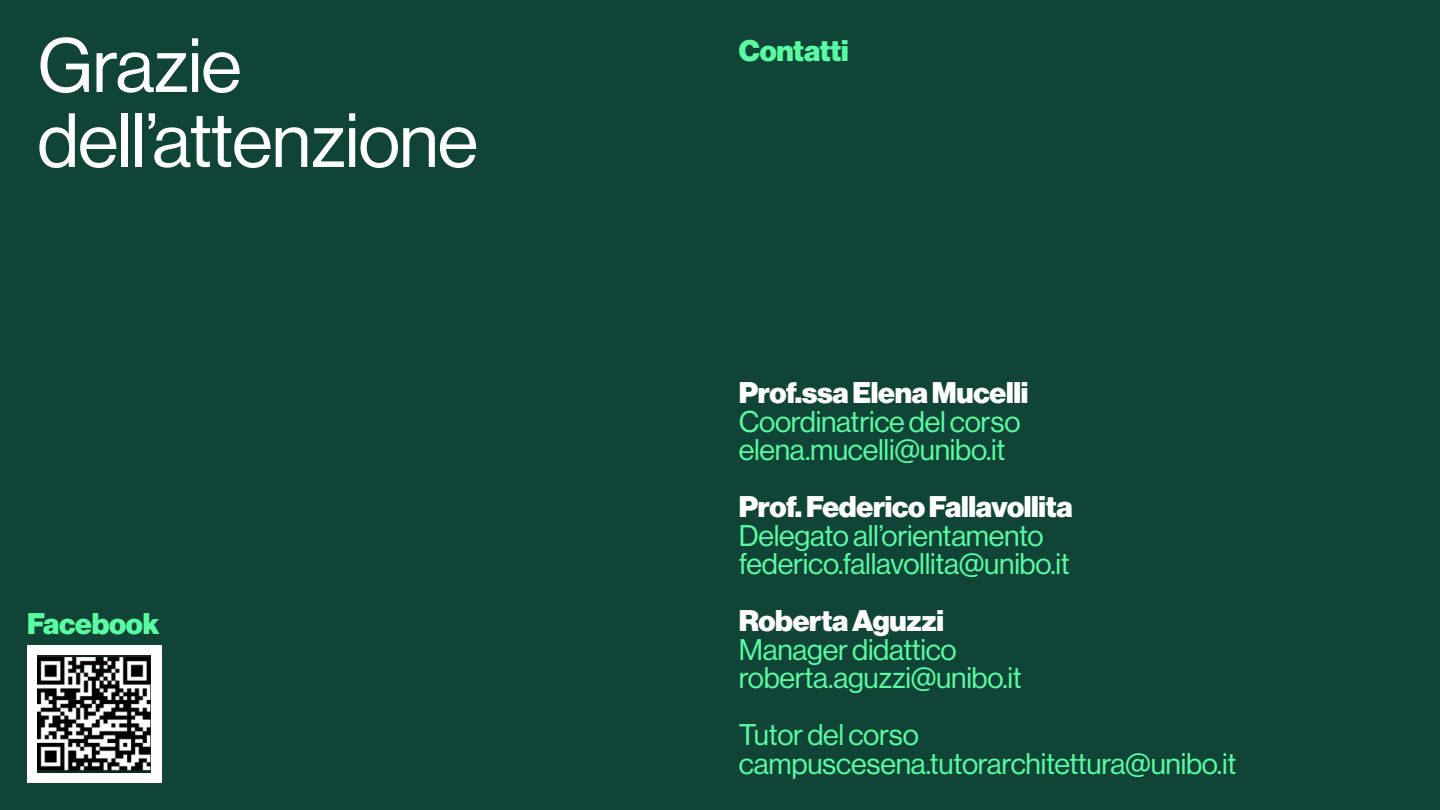
<style>
.page{position:relative;width:1440px;height:810px;background:#0f4437}
.page>*{position:absolute;margin:0;border:0;box-sizing:border-box;transform-origin:0 0}
.t1{font:75px/75px "Neue Haas Display";letter-spacing:-.01em;color:#fff}
.t2{font:29.25px/28.5px "Neue Haas Display";letter-spacing:-.01em;color:#59fca2}
.t3{font:900 29.25px "Neue Haas Display";letter-spacing:-.01em;color:#fff}
.t4{font:900 29.25px "Neue Haas Display";letter-spacing:-.01em;color:#59fca2}
</style>
<div class="page">
<div style="left:27px;top:645px;width:135px;height:137px;background:#fff"></div>
<img style="left:38px;top:655px;width:112px;height:117px">
<h1 class="t1" style="left:38px;top:29px;width:442px">Grazie dell’attenzione</h1>
<p class="t4" style="left:27px;top:607px;width:134px">Facebook</p>
<p class="t4" style="left:739px;top:34px;width:111px">Contatti</p>
<p class="t3" style="left:739px;top:376px;width:291px">Prof.ssa Elena Mucelli</p>
<p class="t2" style="left:739px;top:408px;width:283px">Coordinatrice del corso elena.mucelli@unibo.it</p>
<p class="t3" style="left:739px;top:490px;width:336px">Prof. Federico Fallavollita</p>
<p class="t2" style="left:739px;top:522px;width:333px">Delegato all’orientamento federico.fallavollita@unibo.it</p>
<p class="t3" style="left:739px;top:604px;width:207px">Roberta Aguzzi</p>
<p class="t2" style="left:739px;top:636px;width:285px">Manager didattico roberta.aguzzi@unibo.it</p>
<p class="t2" style="left:739px;top:721px;width:499px">Tutor del corso campuscesena.tutorarchitettura@unibo.it</p>
</div>
